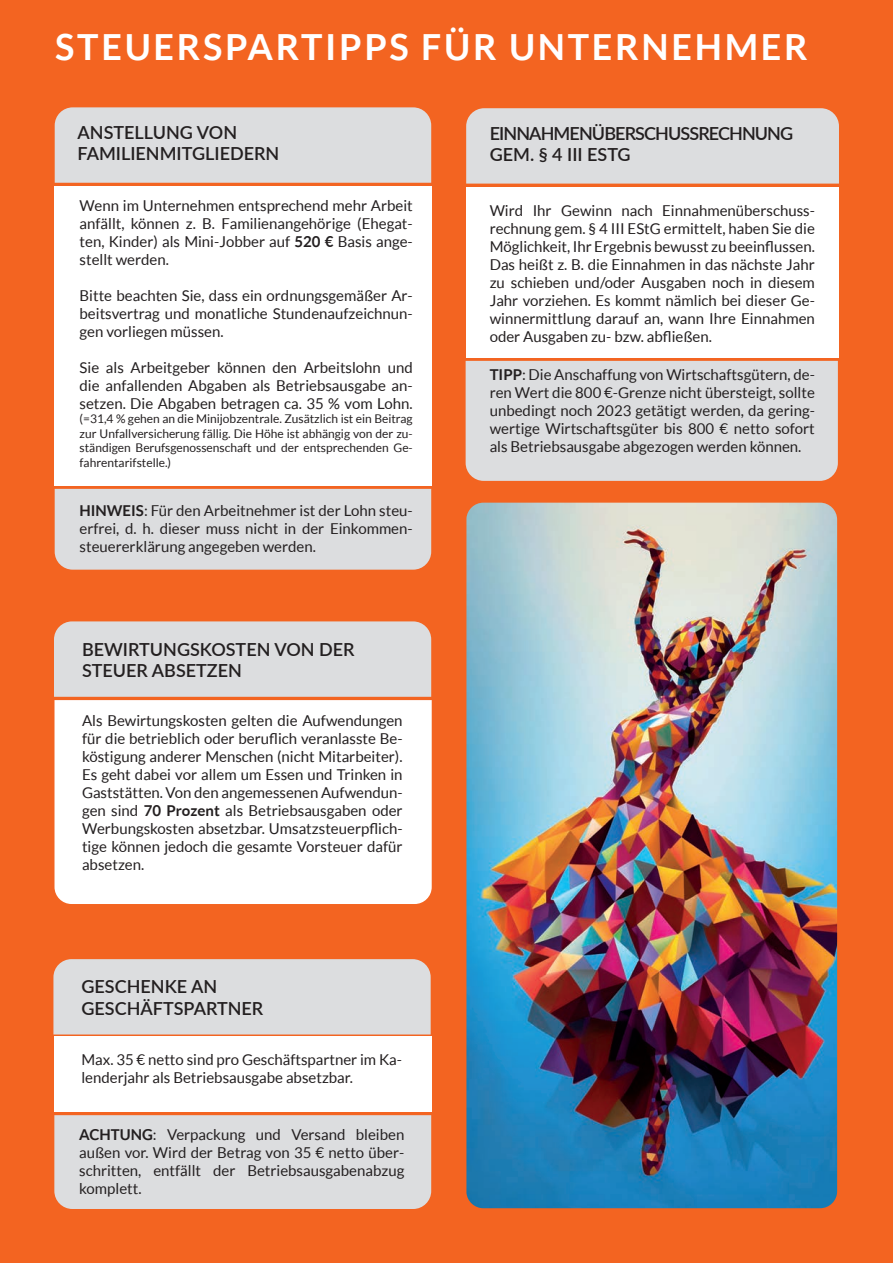
<style>
.page{position:relative;width:893px;height:1263px;background:#fff}
.page>*{position:absolute;margin:0;border:0;box-sizing:border-box;transform-origin:0 0}
.t1{font:700 36px "Lato";letter-spacing:.075em;color:#fff}
.t2{font:600 18px/21.6px "Lato";color:#231f20}
.t3{font:600 18px/21.6px "Lato";letter-spacing:-.05em;color:#231f20}
.t4{font:15px/18px "Lato";color:#231f20;text-align:justify}
.t5{font:12px/14.4px "Lato";color:#231f20;text-align:justify}
.s1{font-weight:700}
</style>
<div class="page">
<div style="left:0;top:0;width:892px;height:1263px;background:#f36421"></div>
<div style="left:55px;top:107px;width:376px;height:76px;background:#dcdddf"></div>
<div style="left:54px;top:186px;width:377px;height:299px;background:#fff"></div>
<div style="left:466px;top:108px;width:373px;height:76px;background:#dcdddf"></div>
<div style="left:466px;top:187px;width:372px;height:171px;background:#fff"></div>
<div style="left:54px;top:621px;width:377px;height:76px;background:#dcdddf"></div>
<div style="left:55px;top:700px;width:377px;height:204px;background:#fff"></div>
<div style="left:55px;top:489px;width:376px;height:81px;background:#dcdddf"></div>
<svg style="left:53px;top:959px;width:378px;height:250px;background:#e7e4e3"></svg>
<div style="left:466px;top:361px;width:372px;height:120px;background:#dcdddf"></div>
<img style="left:466px;top:503px;width:371px;height:705px">
<h1 class="t1" style="left:55px;top:26px;width:754px">STEUERSPARTIPPS FÜR UNTERNEHMER</h1>
<p class="t2" style="left:78px;top:121px;width:203px">ANSTELLUNG VON<br>FAMILIENMITGLIEDERN</p>
<p class="t4" style="left:80px;top:196px;width:335px">Wenn im Unternehmen entsprechend mehr Arbeit anfällt, können z. B. Familienangehörige (Ehegat&shy;ten, Kinder) als Mini-Jobber auf <span class="s1">520 €</span> Basis ange&shy;stellt werden.</p>
<p class="t4" style="left:80px;top:286px;width:335px">Bitte beachten Sie, dass ein ordnungsgemäßer Ar&shy;beitsvertrag und monatliche Stundenaufzeichnun&shy;gen vorliegen müssen.</p>
<p class="t4" style="left:80px;top:358px;width:335px">Sie als Arbeitgeber können den Arbeitslohn und die anfallenden Abgaben als Betriebsausgabe an&shy;setzen. Die Abgaben betragen ca. 35 % vom Lohn.</p>
<p class="t5" style="left:80px;top:412px;width:335px">(=31,4 % gehen an die Minijobzentrale. Zusätzlich ist ein Beitrag zur Unfallversicherung fällig. Die Höhe ist abhängig von der zu&shy;ständigen Berufsgenossenschaft und der entsprechenden Ge&shy;fahrentarifstelle.)</p>
<p class="t4" style="left:80px;top:501px;width:335px"><span class="s1">HINWEIS</span>: Für den Arbeitnehmer ist der Lohn steu&shy;erfrei, d. h. dieser muss nicht in der Einkommen&shy;steuererklärung angegeben werden.</p>
<p class="t2" style="left:82px;top:637px;width:274px">BEWIRTUNGSKOSTEN VON DER<br>STEUER ABSETZEN</p>
<p class="t4" style="left:82px;top:711px;width:322px">Als Bewirtungskosten gelten die Aufwendungen für die betrieblich oder beruflich veranlasste Be&shy;köstigung anderer Menschen (nicht Mitarbeiter).<br>Es geht dabei vor allem um Essen und Trinken in Gaststätten. Von den angemessenen Aufwendun&shy;gen sind <span class="s1">70 Prozent</span> als Betriebsausgaben oder Werbungskosten absetzbar. Umsatzsteuerpflich&shy;tige können jedoch die gesamte Vorsteuer dafür absetzen.</p>
<p class="t2" style="left:81px;top:975px;width:183px">GESCHENKE AN<br>GESCHÄFTSPARTNER</p>
<p class="t4" style="left:81px;top:1051px;width:322px">Max. 35 € netto sind pro Geschäftspartner im Ka&shy;lenderjahr als Betriebsausgabe absetzbar.</p>
<p class="t4" style="left:79px;top:1125px;width:327px"><span class="s1">ACHTUNG</span>: Verpackung und Versand bleiben außen vor. Wird der Betrag von 35 € netto über&shy;schritten, entfällt der Betriebsausgabenabzug komplett.</p>
<p class="t3" style="left:490px;top:122px;width:305px">EINNAHMENÜBERSCHUSSRECHNUNG<br>GEM. § 4 III ESTG</p>
<p class="t4" style="left:490px;top:201px;width:327px">Wird Ihr Gewinn nach Einnahmenüberschuss&shy;rechnung gem. § 4 III EStG ermittelt, haben Sie die Möglichkeit, Ihr Ergebnis bewusst zu beeinflussen.<br>Das heißt z. B. die Einnahmen in das nächste Jahr zu schieben und/oder Ausgaben noch in diesem Jahr vorziehen. Es kommt nämlich bei dieser Ge&shy;winnermittlung darauf an, wann Ihre Einnahmen oder Ausgaben zu- bzw. abfließen.</p>
<p class="t4" style="left:490px;top:365px;width:327px"><span class="s1">TIPP</span>: Die Anschaffung von Wirtschaftsgütern, de&shy;ren Wert die 800 €-Grenze nicht übersteigt, sollte unbedingt noch 2023 getätigt werden, da gering&shy;wertige Wirtschaftsgüter bis 800 € netto sofort als Betriebsausgabe abgezogen werden können.</p>
</div>
